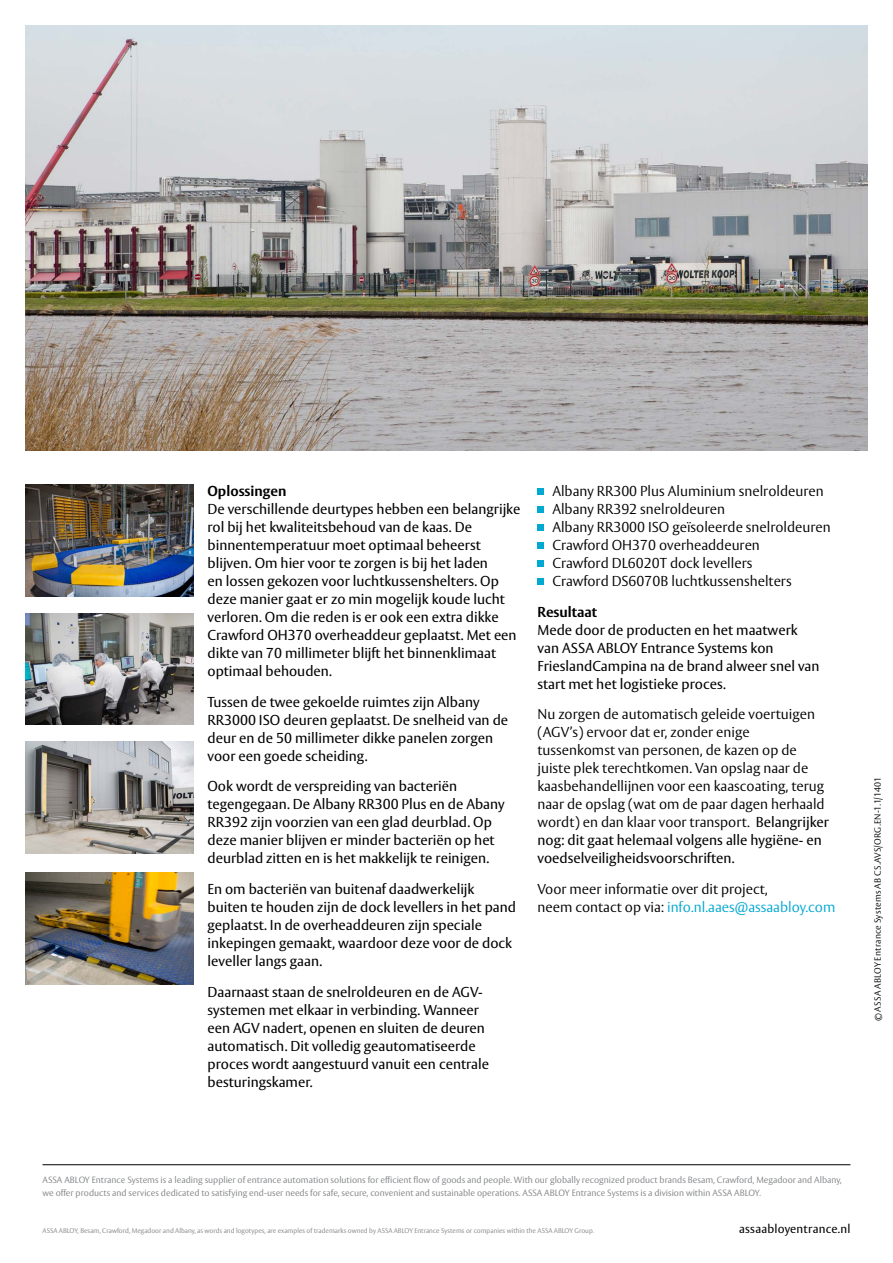
<style>
.page{position:relative;width:893px;height:1263px;background:#fff}
.page>*{position:absolute;margin:0;border:0;box-sizing:border-box;transform-origin:0 0}
.t1{font:14.25px/18px "ASSA Vesta";color:#000}
.t2{font:300 14.25px/18px "ASSA Vesta";color:#000}
.t3{font:700 14.25px "ASSA Vesta";color:#000}
.t4{font:12px "ASSA Vesta";letter-spacing:.015em;color:#000}
.t5{font:300 9px/12.8px "ASSA Vesta";color:#808285}
.t6{font:300 9px "ASSA Vesta";letter-spacing:.025em;color:#000}
.t7{font:300 6.75px "ASSA Vesta";color:#808285}
.s1{font-weight:400}
.s2{color:#00a8d2}
</style>
<div class="page">
<img style="left:26px;top:26px;width:841px;height:425px">
<div style="left:537px;top:488px;width:7px;height:7px;background:#00a8d2"></div>
<div style="left:537px;top:506px;width:7px;height:7px;background:#00a8d2"></div>
<div style="left:537px;top:524px;width:7px;height:7px;background:#00a8d2"></div>
<div style="left:537px;top:542px;width:7px;height:7px;background:#00a8d2"></div>
<div style="left:537px;top:560px;width:7px;height:7px;background:#00a8d2"></div>
<div style="left:537px;top:578px;width:7px;height:7px;background:#00a8d2"></div>
<hr style="left:43px;top:1164px;width:807px;height:1px;background:#000">
<img style="left:26px;top:613px;width:167px;height:112px">
<img style="left:26px;top:741px;width:167px;height:112px">
<img style="left:26px;top:485px;width:167px;height:112px">
<img style="left:26px;top:873px;width:167px;height:112px">
<p class="t3" style="left:207px;top:482px;width:80px">Oplossingen</p>
<p class="t1" style="left:207px;top:500px;width:314px">De verschillende deurtypes hebben een belangrijke rol bij het kwaliteitsbehoud van de kaas. De binnentemperatuur moet optimaal beheerst blijven. Om hier voor te zorgen is bij het laden<br>en lossen gekozen voor luchtkussenshelters. Op deze manier gaat er zo min mogelijk koude lucht verloren. Om die reden is er ook een extra dikke Crawford OH370 overheaddeur geplaatst. Met een dikte van 70 millimeter blijft het binnenklimaat optimaal behouden.</p>
<p class="t1" style="left:207px;top:693px;width:302px">Tussen de twee gekoelde ruimtes zijn Albany RR3000 ISO deuren geplaatst. De snelheid van de deur en de 50 millimeter dikke panelen zorgen voor een goede scheiding.</p>
<p class="t1" style="left:207px;top:778px;width:299px">Ook wordt de verspreiding van bacteriën tegengegaan. De Albany RR300 Plus en de Abany RR392 zijn voorzien van een glad deurblad. Op deze manier blijven er minder bacteriën op het deurblad zitten en is het makkelijk te reinigen.</p>
<p class="t1" style="left:207px;top:881px;width:310px">En om bacteriën van buitenaf daadwerkelijk buiten te houden zijn de dock levellers in het pand geplaatst. In de overheaddeuren zijn speciale inkepingen gemaakt, waardoor deze voor de dock leveller langs gaan.</p>
<p class="t1" style="left:207px;top:983px;width:283px">Daarnaast staan de snelroldeuren en de AGV&shy;systemen met elkaar in verbinding. Wanneer een AGV nadert, openen en sluiten de deuren automatisch. Dit volledig geautomatiseerde proces wordt aangestuurd vanuit een centrale besturingskamer.</p>
<p class="t2" style="left:552px;top:482px;width:280px">Albany RR300 Plus Aluminium snelroldeuren Albany RR392 snelroldeuren<br>Albany RR3000 ISO geïsoleerde snelroldeuren Crawford OH370 overheaddeuren<br>Crawford DL6020T dock levellers<br>Crawford DS6070B luchtkussenshelters</p>
<p class="t3" style="left:537px;top:603px;width:61px">Resultaat</p>
<p class="t1" style="left:537px;top:621px;width:284px">Mede door de producten en het maatwerk van ASSA ABLOY Entrance Systems kon FrieslandCampina na de brand alweer snel van start met het logistieke proces.</p>
<p class="t2" style="left:537px;top:706px;width:293px">Nu zorgen de automatisch geleide voertuigen (AGV’s) ervoor dat er, zonder enige tussenkomst van personen, de kazen op de juiste plek terechtkomen. Van opslag naar de kaasbehandellijnen voor een kaascoating, terug naar de opslag (wat om de paar dagen herhaald wordt) en dan klaar voor transport. <span class="s1">Belangrijker nog: dit gaat helemaal volgens alle hygiëne- en voedselveiligheidsvoorschriften.</span></p>
<p class="t2" style="left:537px;top:881px;width:299px">Voor meer informatie over dit project,<br>neem contact op via: <span class="s2">info.nl.aaes@assaabloy.com</span></p>
<p class="t6" style="left:872px;top:1021px;width:246px;rotate:-90deg">© ASSA ABLOY Entrance Systems AB CS.AVS/ORG.EN-1.1/1401</p>
<p class="t5" style="left:43px;top:1174px;width:801px">ASSA ABLOY Entrance Systems is a leading supplier of entrance automation solutions for efficient flow of goods and people. With our globally recognized product brands Besam, Crawford, Megadoor and Albany, we offer products and services dedicated to satisfying end-user needs for safe, secure, convenient and sustainable operations. ASSA ABLOY Entrance Systems is a division within ASSA ABLOY.</p>
<p class="t7" style="left:43px;top:1227px;width:553px">ASSA ABLOY, Besam, Crawford, Megadoor and Albany, as words and logotypes, are examples of trademarks owned by ASSA ABLOY Entrance Systems or companies within the ASSA ABLOY Group.</p>
<p class="t4" style="left:739px;top:1222px;width:113px">assaabloyentrance.nl</p>
</div>
